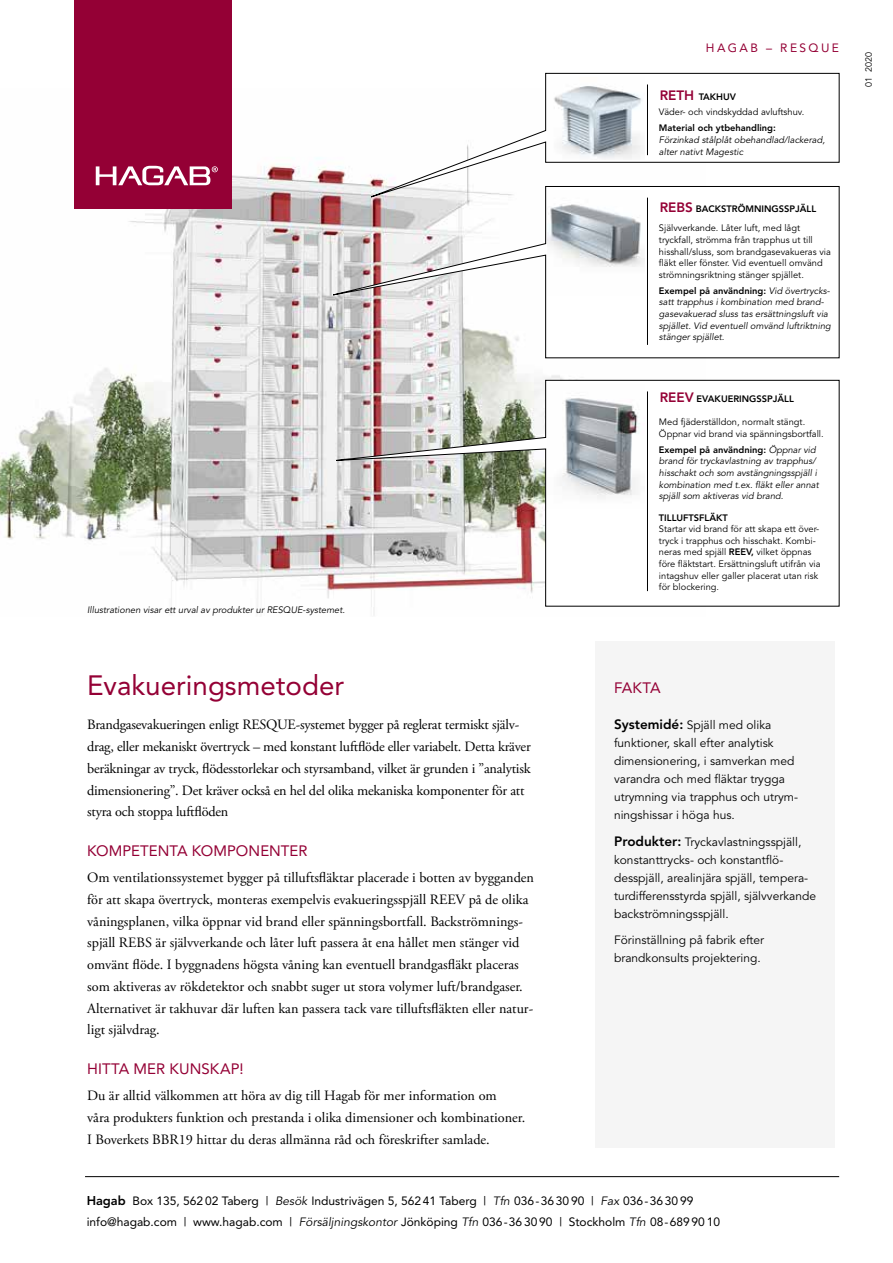
<style>
.page{position:relative;width:893px;height:1263px;background:#fff}
.page>*{position:absolute;margin:0;border:0;box-sizing:border-box;transform-origin:0 0}
.t1{font:27.75px "Avenir LT Std";color:#940035}
.t2{font:15px "Avenir LT Std";letter-spacing:.005em;color:#940035}
.t3{font:14.25px/21.8px "Adobe Garamond Pro";color:#000}
.t4{font:12px/18px "Avenir LT Std";color:#000}
.t5{font:12px/20.5px "Avenir LT Std";color:#000}
.t6{font:12px "Avenir LT Std";letter-spacing:.2em;color:#940035}
.t7{font:9.3px/11.7px "Avenir LT Std";color:#000}
.t8{font:italic 9.3px/11.7px "Avenir LT Std";color:#000}
.t9{font:800 9.3px "Avenir LT Std";color:#000}
.t10{font:9px "Avenir LT Std";color:#000}
.s1{font-weight:800;font-size:13.5px;color:#940035}
.s2{font-weight:800}
.s3{font-size:13.5px;color:#940035}
.s4{font-weight:800;font-style:normal}
.s5{font-weight:800;font-size:13.5px}
.s6{font-weight:800;font-size:12.75px}
.s7{font-style:italic}
</style>
<div class="page">
<img style="left:0;top:158px;width:705px;height:457px">
<div style="left:74px;top:0;width:158px;height:209px;background:#940035"></div>
<svg style="left:96px;top:166px;width:122px;height:19px"></svg>
<hr style="left:85px;top:1176px;width:754px;height:1px;background:#000">
<div style="left:596px;top:641px;width:239px;height:506px;background:#f5f5f5"></div>
<svg style="left:357px;top:73px;width:483px;height:113px"></svg>
<img style="left:547px;top:77px;width:98px;height:83px">
<hr style="left:647px;top:84px;width:1px;height:71px;background:#000">
<svg style="left:316px;top:186px;width:524px;height:172px"></svg>
<svg style="left:320px;top:380px;width:520px;height:227px"></svg>
<img style="left:547px;top:191px;width:98px;height:104px">
<img style="left:547px;top:384px;width:98px;height:124px">
<hr style="left:647px;top:198px;width:1px;height:147px;background:#000">
<hr style="left:647px;top:391px;width:1px;height:200px;background:#000">
<p class="t6" style="left:706px;top:40px;width:135px">HAGAB – RESQUE</p>
<p class="t7" style="left:659px;top:89px;width:147px;line-height:15.9px"><span class="s1">RETH</span> <span class="s2">TAKHUV<br></span>Väder- och vindskyddad avluftshuv.</p>
<p class="t9" style="left:659px;top:123px;width:118px">Material och ytbehandling:</p>
<p class="t8" style="left:659px;top:134px;width:168px">Förzinkad stålplåt obehandlad/lackerad, alter nativt Magestic</p>
<p class="t9" style="left:660px;top:203px;width:158px"><span class="s3">REBS</span> BACKSTRÖMNINGSSPJÄLL</p>
<p class="t7" style="left:659px;top:223px;width:173px">Självverkande. Låter luft, med lågt tryckfall, strömma från trapphus ut till hisshall/sluss, som brandgasevakueras via fläkt eller fönster. Vid eventuell omvänd strömningsriktning stänger spjället.</p>
<p class="t8" style="left:659px;top:285px;width:173px"><span class="s4">Exempel på användning:</span> Vid övertrycks&shy;satt trapphus i kombination med brand&shy;gasevakuerad sluss tas ersättningsluft via spjället. Vid eventuell omvänd luftriktning stänger spjället.</p>
<p class="t9" style="left:660px;top:393px;width:136px"><span class="s3">REEV</span> EVAKUERINGSSPJÄLL</p>
<p class="t8" style="left:87px;top:605px;width:259px">Illustrationen visar ett urval av produkter ur RESQUE-systemet.</p>
<h1 class="t1" style="left:87px;top:669px;width:259px">Evakueringsmetoder</h1>
<p class="t3" style="left:87px;top:714px;width:445px">Brandgasevakueringen enligt RESQUE-systemet bygger på reglerat termiskt själv&shy;drag, eller mekaniskt övertryck – med konstant luftflöde eller variabelt. Detta kräver beräkningar av tryck, flödesstorlekar och styrsamband, vilket är grunden i ”analytisk dimensionering”. Det kräver också en hel del olika mekaniska komponenter för att styra och stoppa luftflöden</p>
<p class="t2" style="left:87px;top:842px;width:222px">KOMPETENTA KOMPONENTER</p>
<p class="t3" style="left:87px;top:867px;width:448px">Om ventilationssystemet bygger på tilluftsfläktar placerade i botten av bygganden för att skapa övertryck, monteras exempelvis evakueringsspjäll REEV på de olika våningsplanen, vilka öppnar vid brand eller spänningsbortfall. Backströmnings&shy;spjäll REBS är självverkande och låter luft passera åt ena hållet men stänger vid omvänt flöde. I byggnadens högsta våning kan eventuell brandgasfläkt placeras som aktiveras av rökdetektor och snabbt suger ut stora volymer luft/brandgaser.<br>Alternativet är takhuvar där luften kan passera tack vare tilluftsfläkten eller natur&shy;ligt självdrag.</p>
<p class="t2" style="left:87px;top:1060px;width:158px">HITTA MER KUNSKAP!</p>
<p class="t3" style="left:87px;top:1085px;width:440px">Du är alltid välkommen att höra av dig till Hagab för mer information om<br>våra produkters funktion och prestanda i olika dimensioner och kombinationer.<br>I Boverkets BBR19 hittar du deras allmänna råd och föreskrifter samlade.</p>
<p class="t7" style="left:659px;top:416px;width:166px">Med fjäderställdon, normalt stängt.<br>Öppnar vid brand via spänningsbortfall.</p>
<p class="t8" style="left:659px;top:444px;width:161px"><span class="s4">Exempel på användning:</span> Öppnar vid brand för tryckavlastning av trapphus/ hisschakt och som avstängningsspjäll i kombination med t.ex. fläkt eller annat spjäll som aktiveras vid brand.</p>
<p class="t9" style="left:659px;top:512px;width:70px">TILLUFTSFLÄKT</p>
<p class="t7" style="left:659px;top:523px;width:163px">Startar vid brand för att skapa ett över&shy;tryck i trapphus och hisschakt. Kombi&shy;neras med spjäll <span class="s2">REEV,</span> vilket öppnas före fläktstart. Ersättningsluft utifrån via intagshuv eller galler placerat utan risk för blockering.</p>
<p class="t2" style="left:614px;top:679px;width:48px">FAKTA</p>
<p class="t4" style="left:614px;top:716px;width:185px"><span class="s5">Systemidé:</span> Spjäll med olika funktioner, skall efter analytisk dimensionering, i samverkan med varandra och med fläktar trygga utrymning via trapphus och utrym&shy;ningshissar i höga hus.</p>
<p class="t4" style="left:614px;top:833px;width:203px"><span class="s5">Produkter:</span> Tryckavlastningsspjäll, konstanttrycks- och konstantflö&shy;desspjäll, arealinjära spjäll, tempera&shy;turdifferensstyrda spjäll, självverkande backströmningsspjäll.</p>
<p class="t4" style="left:614px;top:931px;width:152px">Förinställning på fabrik efter brandkonsults projektering.</p>
<p class="t5" style="left:87px;top:1191px;width:635px"><span class="s6">Hagab</span> Box 135, 562 02 Taberg <sup>|</sup> <span class="s7">Besök</span> Industrivägen 5, 562 41 Taberg <sup>|</sup> <span class="s7">Tfn</span> 036 -36 30 90 <sup>|</sup> <span class="s7">Fax</span> 036-36 30 99 info@hagab.com <sup>|</sup> www.hagab.com <sup>|</sup> <span class="s7">Försäljningskontor</span> Jönköping <span class="s7">Tfn</span> 036-36 30 90 <sup>|</sup> Stockholm <span class="s7">Tfn</span> 08-689 90 10</p>
<p class="t10" style="left:863px;top:87px;width:37px;rotate:-90deg">01 2020</p>
</div>
